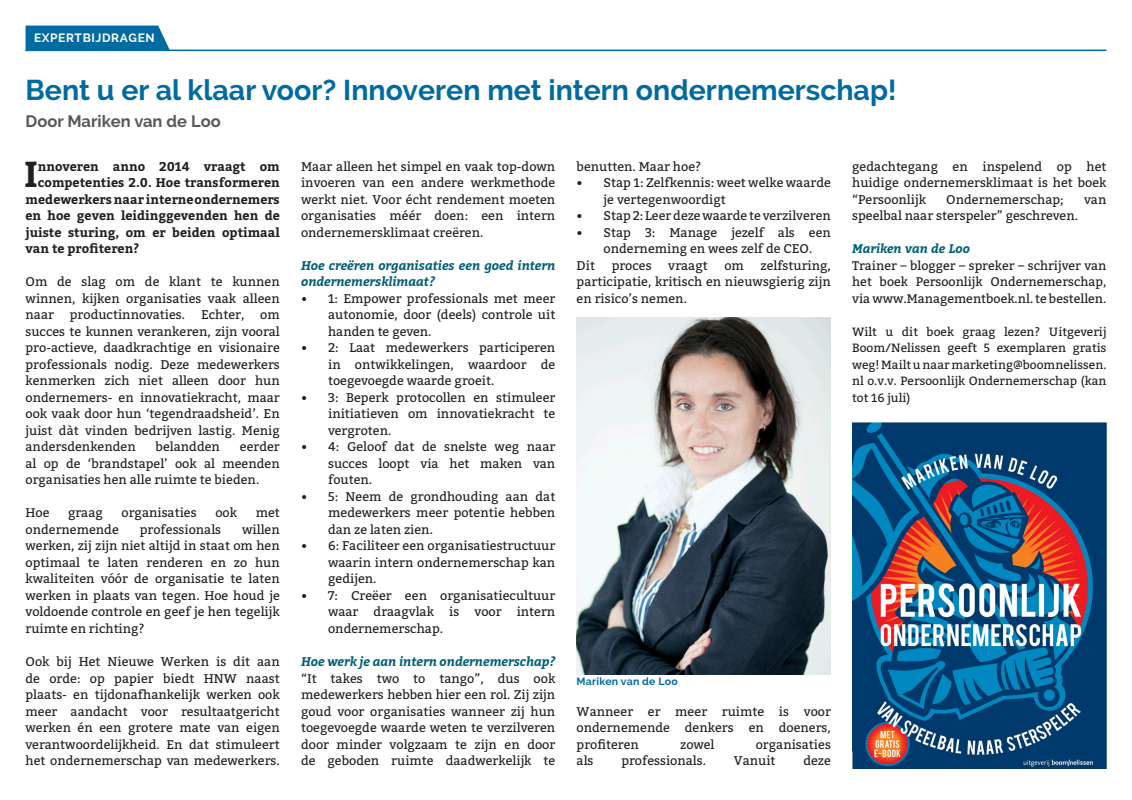
<style>
.page{position:relative;width:1132px;height:800px;background:#fff}
.page>*{position:absolute;margin:0;border:0;box-sizing:border-box;transform-origin:0 0}
.Intro_tekst{font:700 36px "Bitter";color:#231f20}
.Titel{font:700 28.5px "Raleway";color:#006ba1}
.Subtitel{font:700 16.5px "Raleway";color:#57585a}
.Platte_tekst{font:12.6px/16.5px "Bitter";color:#231f20;text-align:justify}
.Intro_tekst-2{font:700 12.6px "Bitter";color:#231f20}
.Vraag___Aankondiging{font:italic 700 12.6px/16.5px "Bitter";color:#005f75}
.Platte_tekst-2{font:12.45px/16.5px "Bitter";color:#231f20;text-align:justify}
.Vraag___Aankondiging-2{font:italic 700 12.45px "Bitter";color:#005f75}
.Platte_tekst-3{font:12px/16.5px "Bitter";color:#231f20;text-align:justify}
.t1{font:700 12px "Raleway";letter-spacing:.05em;color:#fff}
.URL_infobox{font:700 10.5px "Raleway";letter-spacing:.02em;color:#006ba1}
</style>
<div class="page">
<hr style="left:26px;top:50px;width:1080px;height:1px;background:#006ba1">
<div style="left:26px;top:26px;width:144px;height:24px;background:#006ba1"></div>
<img style="left:576px;top:317px;width:254px;height:357px">
<img style="left:852px;top:422px;width:255px;height:346px">
<p class="t1" style="left:34px;top:31px;width:122px">EXPERTBIJDRAGEN</p>
<p class="Titel" style="left:26px;top:74px;width:872px">Bent u er al klaar voor? Innoveren met intern ondernemerschap!</p>
<p class="Subtitel" style="left:26px;top:112px;width:196px">Door Mariken van de Loo</p>
<p class="Intro_tekst" style="left:24px;top:147px;width:15px">I</p>
<p class="Intro_tekst-2" style="left:38px;top:156px;width:243px">nnoveren anno 2014 vraagt om</p>
<p class="Intro_tekst-2" style="left:38px;top:173px;width:243px">competenties 2.0. Hoe transformeren</p>
<p class="Intro_tekst-2" style="left:26px;top:189px;width:256px">medewerkers naar interne ondernemers</p>
<p class="Intro_tekst-2" style="left:26px;top:206px;width:256px">en hoe geven leidinggevenden hen de</p>
<p class="Intro_tekst-2" style="left:26px;top:222px;width:256px">juiste sturing, om er beiden optimaal</p>
<p class="Intro_tekst-2" style="left:26px;top:239px;width:115px">van te profiteren?</p>
<p class="Platte_tekst" style="left:26px;top:273px;width:256px">Om de slag om de klant te kunnen winnen, kijken organisaties vaak alleen naar</p>
<p class="Platte_tekst" style="left:70px;top:306px;width:117px">productinnovaties.</p>
<p class="Platte_tekst" style="left:201px;top:306px;width:45px">Echter,</p>
<p class="Platte_tekst" style="left:26px;top:306px;width:256px;text-indent:235px">om succes te kunnen verankeren, zijn vooral pro-actieve, daadkrachtige en visionaire professionals nodig. Deze medewerkers kenmerken zich niet alleen door hun ondernemers- en innovatiekracht, maar ook vaak door hun ‘tegendraadsheid’. En juist dàt vinden bedrijven lastig. Menig andersdenkenden</p>
<p class="Platte_tekst" style="left:26px;top:438px;width:256px;text-indent:214px">eerder al op de ‘brandstapel’ ook al meenden organisaties hen alle ruimte te bieden.</p>
<p class="Platte_tekst" style="left:26px;top:504px;width:26px">Hoe</p>
<p class="Platte_tekst" style="left:68px;top:504px;width:36px">graag</p>
<p class="Platte_tekst" style="left:121px;top:504px;width:77px">organisaties</p>
<p class="Platte_tekst" style="left:215px;top:504px;width:23px">ook</p>
<p class="Platte_tekst" style="left:255px;top:504px;width:26px">met</p>
<p class="Platte_tekst" style="left:26px;top:520px;width:95px">ondernemende</p>
<p class="Platte_tekst" style="left:140px;top:520px;width:83px">professionals</p>
<p class="Platte_tekst" style="left:155px;top:438px;width:66px">belandden</p>
<p class="Platte_tekst" style="left:26px;top:520px;width:256px;text-indent:216px">willen werken, zij zijn niet altijd in staat om hen optimaal te laten renderen en zo hun kwaliteiten vóór de organisatie te laten werken in plaats van tegen. Hoe houd je voldoende controle en geef je hen tegelijk ruimte en richting?</p>
<p class="Platte_tekst" style="left:26px;top:652px;width:256px">Ook bij Het Nieuwe Werken is dit aan de orde: op papier biedt HNW naast plaats- en tijdonafhankelijk werken ook meer aandacht voor resultaatgericht werken én een grotere mate van eigen verantwoordelijkheid. En dat stimuleert het ondernemerschap van medewerkers.</p>
<p class="Platte_tekst" style="left:301px;top:157px;width:256px">Maar alleen het simpel en vaak top-down invoeren van een andere werkmethode werkt niet. Voor écht rendement moeten organisaties méér doen: een intern ondernemersklimaat creëren.</p>
<p class="Vraag___Aankondiging" style="left:301px;top:256px;width:256px">Hoe creëren organisaties een goed intern ondernemersklimaat?</p>
<p class="Platte_tekst" style="left:328px;top:289px;width:229px;text-indent:-27px">• 1: Empower professionals met meer autonomie, door (deels) controle uit handen te geven.</p>
<p class="Platte_tekst" style="left:328px;top:339px;width:229px;text-indent:-27px">• 2: Laat medewerkers participeren in ontwikkelingen, waardoor de toegevoegde waarde groeit.</p>
<p class="Platte_tekst" style="left:328px;top:388px;width:229px;text-indent:-27px">• 3: Beperk protocollen en stimuleer initiatieven om innovatiekracht te vergroten.</p>
<p class="Platte_tekst" style="left:328px;top:438px;width:229px;text-indent:-27px">• 4: Geloof dat de snelste weg naar succes loopt via het maken van fouten.</p>
<p class="Platte_tekst" style="left:328px;top:487px;width:229px;text-indent:-27px">• 5: Neem de grondhouding aan dat medewerkers meer potentie hebben dan ze laten zien.</p>
<p class="Platte_tekst" style="left:328px;top:537px;width:229px;text-indent:-27px">• 6: Faciliteer een organisatiestructuur waarin intern ondernemerschap kan gedijen.</p>
<p class="Platte_tekst" style="left:328px;top:586px;width:229px;text-indent:-27px">• 7: Creëer een organisatiecultuur waar draagvlak is voor intern ondernemerschap.</p>
<p class="Vraag___Aankondiging" style="left:301px;top:652px;width:256px">Hoe werk je aan intern ondernemerschap?</p>
<p class="Platte_tekst" style="left:301px;top:669px;width:256px">“It takes two to tango”, dus ook medewerkers hebben hier een rol. Zij zijn goud voor organisaties wanneer zij hun toegevoegde waarde weten te verzilveren door minder volgzaam te zijn en door de geboden ruimte daadwerkelijk te</p>
<p class="Platte_tekst" style="left:576px;top:157px;width:126px">benutten. Maar hoe?</p>
<p class="Platte_tekst" style="left:603px;top:174px;width:229px;text-indent:-27px">• Stap 1: Zelfkennis: weet welke waarde je vertegenwoordigt</p>
<p class="Platte_tekst" style="left:576px;top:207px;width:256px">• Stap 2: Leer deze waarde te verzilveren</p>
<p class="Platte_tekst" style="left:603px;top:223px;width:229px;text-indent:-27px">• Stap 3: Manage jezelf als een onderneming en wees zelf de CEO.</p>
<p class="Platte_tekst" style="left:576px;top:256px;width:20px">Dit</p>
<p class="Platte_tekst" style="left:611px;top:256px;width:41px">proces</p>
<p class="Platte_tekst" style="left:668px;top:256px;width:41px">vraagt</p>
<p class="Platte_tekst" style="left:724px;top:256px;width:21px">om</p>
<p class="Platte_tekst" style="left:576px;top:256px;width:256px;text-indent:184px">zelfsturing, participatie, kritisch en nieuwsgierig zijn en risico’s nemen.</p>
<p class="URL_infobox" style="left:576px;top:675px;width:103px">Mariken van de Loo</p>
<p class="Platte_tekst" style="left:576px;top:702px;width:256px">Wanneer er meer ruimte is voor ondernemende denkers en doeners, profiteren</p>
<p class="Platte_tekst" style="left:680px;top:735px;width:36px">zowel</p>
<p class="Platte_tekst" style="left:755px;top:735px;width:77px">organisaties</p>
<p class="Platte_tekst" style="left:576px;top:751px;width:18px">als</p>
<p class="Platte_tekst" style="left:621px;top:751px;width:86px">professionals.</p>
<p class="Platte_tekst" style="left:733px;top:751px;width:43px">Vanuit</p>
<p class="Platte_tekst" style="left:803px;top:751px;width:29px">deze</p>
<p class="Platte_tekst" style="left:851px;top:157px;width:256px">gedachtegang en inspelend op het huidige ondernemersklimaat is het boek “Persoonlijk</p>
<p class="Platte_tekst" style="left:946px;top:190px;width:119px">Ondernemerschap;</p>
<p class="Platte_tekst" style="left:1083px;top:190px;width:24px">van</p>
<p class="Platte_tekst" style="left:851px;top:207px;width:227px">speelbal naar sterspeler” geschreven.</p>
<p class="Vraag___Aankondiging-2" style="left:851px;top:239px;width:119px">Mariken van de Loo</p>
<p class="Platte_tekst-2" style="left:851px;top:256px;width:256px">Trainer – blogger – spreker – schrijver van het boek Persoonlijk Ondernemerschap, via www.Managementboek.nl. te bestellen.</p>
<p class="Platte_tekst-3" style="left:851px;top:323px;width:256px">Wilt u dit boek graag lezen? Uitgeverij Boom/Nelissen geeft 5 exemplaren gratis weg! Mailt u naar marketing@boomnelissen. nl o.v.v. Persoonlijk Ondernemerschap (kan tot 16 juli)</p>
</div>
